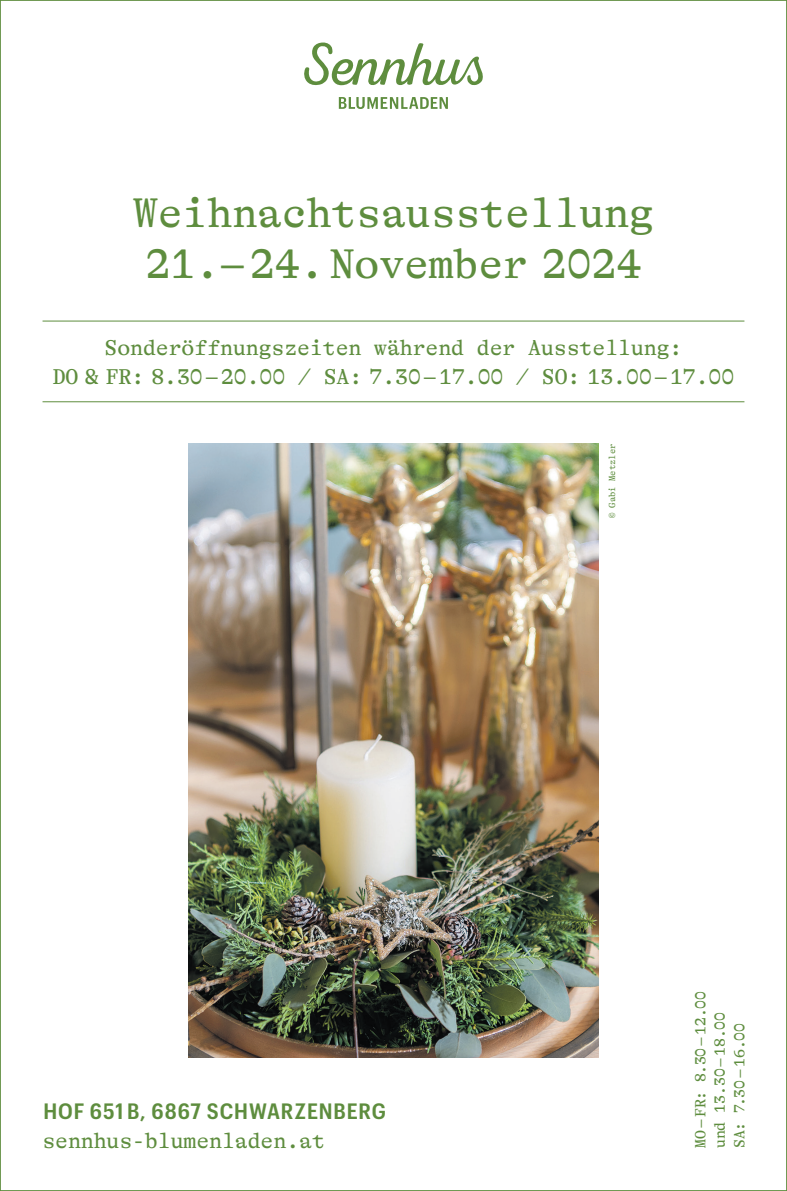
<style>
.page{position:relative;width:787px;height:1191px;background:#fff}
.page>*{position:absolute;margin:0;border:0;box-sizing:border-box;transform-origin:0 0}
.t1{font:42px/51px "GT Alpina Typewriter";color:#5e8d3e}
.t2{font:21.75px/29.2px "GT Alpina Typewriter";color:#5e8d3e;text-align:center}
.t3{font:600 21.75px "Graphik Compact";letter-spacing:.04em;color:#5e8d3e}
.t4{font:15px/19.5px "GT Alpina Typewriter";color:#5e8d3e}
.t5{font:9px "GT Alpina Typewriter";color:#5e8d3e}
</style>
<div class="page">
<img style="left:189px;top:444px;width:409px;height:613px">
<svg style="left:304px;top:42px;width:179px;height:44px"></svg>
<svg style="left:339px;top:97px;width:109px;height:12px"></svg>
<hr style="left:43px;top:321px;width:701px;height:1px;background:#5e8d3e">
<hr style="left:43px;top:401px;width:701px;height:1px;background:#5e8d3e">
<h1 class="t1" style="left:133px;top:188px;width:522px">Weihnachtsausstellung<br>21.–24.November 2024</h1>
<p class="t2" style="left:53px;top:333px;width:683px">Sonderöffnungszeiten während der Ausstellung:<br>DO &amp; FR: 8.30–20.00 / SA: 7.30–17.00 / SO: 13.00–17.00</p>
<p class="t3" style="left:43px;top:1095px;width:344px">HOF 651 B, 6867 SCHWARZENBERG</p>
<p class="t2" style="left:42px;top:1126px;width:284px">sennhus-blumenladen.at</p>
<p class="t5" style="left:607px;top:518px;width:76px;rotate:-90deg">© Gabi Metzler</p>
<p class="t4" style="left:690px;top:1148px;width:158px;rotate:-90deg">MO–FR: 8.30–12.00 und 13.30–18.00<br>SA: 7.30–16.00</p>
</div>
